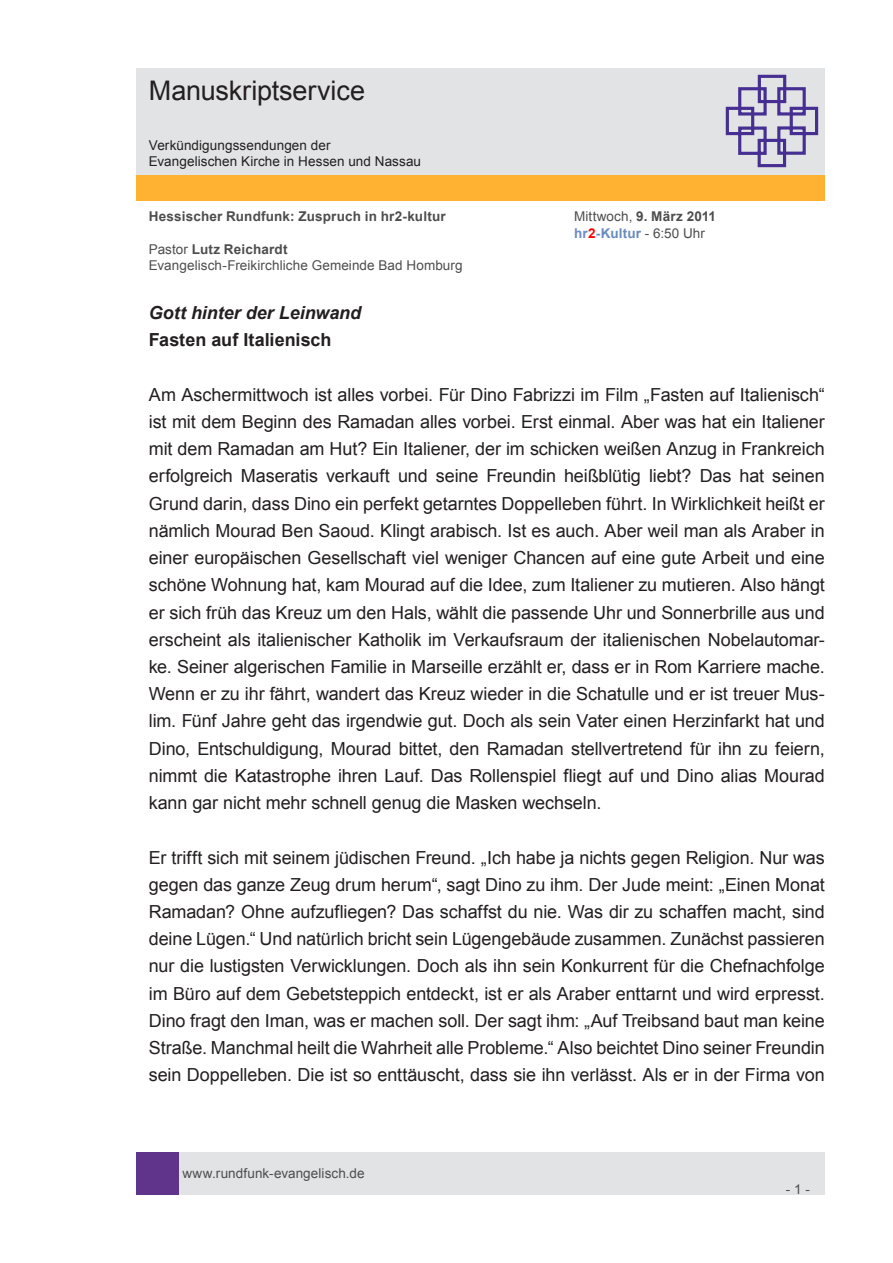
<style>
.page{position:relative;width:893px;height:1263px;background:#fff}
.page>*{position:absolute;margin:0;border:0;box-sizing:border-box;transform-origin:0 0}
.t1{font:27px "Arial";letter-spacing:-.005em;color:#231f20}
.t2{font:18px/27.2px "Arial";letter-spacing:-.005em;color:#231f20;text-align:justify}
.t3{font:italic 700 18px "Arial";letter-spacing:-.005em;color:#231f20}
.t4{font:700 18px "Arial";color:#231f20}
.t5{font:13.5px/16.2px "Arial";letter-spacing:.005em;color:#4d4d4d}
.t6{font:13.5px/16.2px "Arial";letter-spacing:.005em;color:#231f20}
.t7{font:700 13.5px "Arial";letter-spacing:.015em;color:#4d4d4d}
.s1{font-weight:700}
.s2{font-weight:700;color:#688bc0}
.s3{font-weight:700;color:#f00}
</style>
<div class="page">
<div style="left:179px;top:1152px;width:646px;height:43px;background:#e2e3e4"></div>
<div style="left:136px;top:1152px;width:43px;height:43px;background:#5f348a"></div>
<div style="left:136px;top:175px;width:689px;height:26px;background:#ffb132"></div>
<div style="left:136px;top:68px;width:689px;height:106px;background:#e2e3e4"></div>
<svg style="left:725px;top:74px;width:94px;height:94px"></svg>
<h1 class="t1" style="left:149px;top:73px;width:218px">Manuskriptservice</h1>
<p class="t6" style="left:149px;top:137px;width:274px">Verkündigungssendungen der<br>Evangelischen Kirche in Hessen und Nassau</p>
<p class="t7" style="left:149px;top:208px;width:298px">Hessischer Rundfunk: Zuspruch in hr2-kultur</p>
<p class="t5" style="left:574px;top:209px;width:143px">Mittwoch, <span class="s1">9. März 2011 </span><span class="s2">hr</span><span class="s3">2</span><span class="s2">-Kultur</span> - 6:50 Uhr</p>
<p class="t5" style="left:149px;top:241px;width:315px">Pastor <span class="s1">Lutz Reichardt<br></span>Evangelisch-Freikirchliche Gemeinde Bad Homburg</p>
<p class="t3" style="left:149px;top:301px;width:214px">Gott hinter der Leinwand</p>
<p class="t4" style="left:149px;top:328px;width:184px">Fasten auf Italienisch</p>
<p class="t2" style="left:149px;top:381px;width:678px">Am Aschermittwoch ist alles vorbei. Für Dino Fabrizzi im Film „Fasten auf Italienisch“ ist mit dem Beginn des Ramadan alles vorbei. Erst einmal. Aber was hat ein Italiener mit dem Ramadan am Hut? Ein Italiener, der im schicken weißen Anzug in Frankreich erfolgreich Maseratis verkauft und seine Freundin heißblütig liebt? Das hat seinen Grund darin, dass Dino ein perfekt getarntes Doppelleben führt. In Wirklichkeit heißt er nämlich Mourad Ben Saoud. Klingt arabisch. Ist es auch. Aber weil man als Araber in einer europäischen Gesellschaft viel weniger Chancen auf eine gute Arbeit und eine schöne Wohnung hat, kam Mourad auf die Idee, zum Italiener zu mutieren. Also hängt er sich früh das Kreuz um den Hals, wählt die passende Uhr und Sonnerbrille aus und erscheint als italienischer Katholik im Verkaufsraum der italienischen Nobelautomar&shy;ke. Seiner algerischen Familie in Marseille erzählt er, dass er in Rom Karriere mache.<br>Wenn er zu ihr fährt, wandert das Kreuz wieder in die Schatulle und er ist treuer Mus&shy;lim. Fünf Jahre geht das irgendwie gut. Doch als sein Vater einen Herzinfarkt hat und Dino, Entschuldigung, Mourad bittet, den Ramadan stellvertretend für ihn zu feiern, nimmt die Katastrophe ihren Lauf. Das Rollenspiel fliegt auf und Dino alias Mourad kann gar nicht mehr schnell genug die Masken wechseln.</p>
<p class="t2" style="left:149px;top:844px;width:678px">Er trifft sich mit seinem jüdischen Freund. „Ich habe ja nichts gegen Religion. Nur was gegen das ganze Zeug drum herum“, sagt Dino zu ihm. Der Jude meint: „Einen Monat Ramadan? Ohne aufzufliegen? Das schaffst du nie. Was dir zu schaffen macht, sind deine Lügen.“ Und natürlich bricht sein Lügengebäude zusammen. Zunächst passieren nur die lustigsten Verwicklungen. Doch als ihn sein Konkurrent für die Chefnachfolge im Büro auf dem Gebetsteppich entdeckt, ist er als Araber enttarnt und wird erpresst.<br>Dino fragt den Iman, was er machen soll. Der sagt ihm: „Auf Treibsand baut man keine Straße. Manchmal heilt die Wahrheit alle Probleme.“ Also beichtet Dino seiner Freundin sein Doppelleben. Die ist so enttäuscht, dass sie ihn verlässt. Als er in der Firma von</p>
<p class="t5" style="left:182px;top:1165px;width:184px">www.rundfunk-evangelisch.de</p>
<p class="t5" style="left:786px;top:1181px;width:26px">- 1 -</p>
</div>
